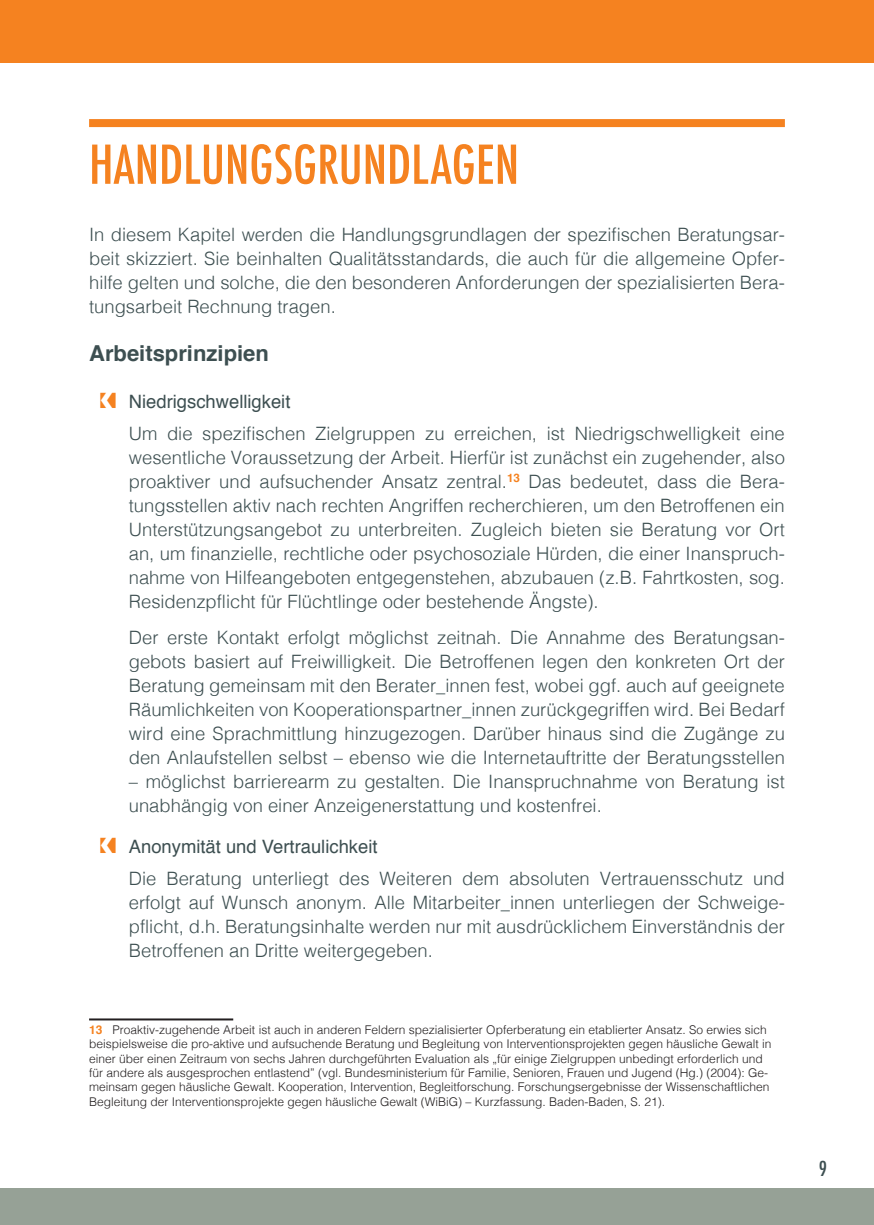
<style>
.page{position:relative;width:874px;height:1225px;background:#fff}
.page>*{position:absolute;margin:0;border:0;box-sizing:border-box;transform-origin:0 0}
.Überschrift{font:500 condensed 52px "Futura";color:#f58220}
.Zwischenüberschrift{font:700 22px "Helvetica";color:#3d4f51}
.t1{font:500 condensed 20px "Futura";color:#3d4f51}
.Aufzählung_ohne_dödd{font:300 18.4px/24px "Helvetica";color:#3d4f51;text-align:justify}
.normaler_Absatz{font:300 18.4px/24px "Helvetica";color:#3d4f51;text-align:justify}
.t2{font:18.4px "Helvetica";color:#3d4f51}
.Fußnote{font:300 12px/14.4px "Helvetica";color:#231f20}
.s1{font-family:"Mailart Rubberstamp";font-size:20px;color:#f58220}
.s2{font-weight:700;color:#f58220}
</style>
<div class="page">
<div style="left:0;top:0;width:873px;height:62px;background:#f58220"></div>
<div style="left:0;top:1188px;width:873px;height:37px;background:#96a196"></div>
<div style="left:89px;top:119px;width:695px;height:8px;background:#f58220"></div>
<hr style="left:89px;top:1018px;width:144px;height:2px;background:#231f20">
<p class="Überschrift" style="left:89px;top:131px;width:431px">HANDLUNGSGRUNDLAGEN</p>
<p class="normaler_Absatz" style="left:89px;top:221px;width:697px">In diesem Kapitel werden die Handlungsgrundlagen der spezifischen Beratungsar&shy;beit skizziert. Sie beinhalten Qualitätsstandards, die auch für die allgemeine Opfer&shy;hilfe gelten und solche, die den besonderen Anforderungen der spezialisierten Bera&shy;tungsarbeit Rechnung tragen.</p>
<p class="Zwischenüberschrift" style="left:89px;top:336px;width:181px">Arbeitsprinzipien</p>
<p class="t2" style="left:100px;top:387px;width:191px"><span class="s1">Ă</span> Niedrigschwelligkeit</p>
<p class="Aufzählung_ohne_dödd" style="left:129px;top:420px;width:657px">Um die spezifischen Zielgruppen zu erreichen, ist Niedrigschwelligkeit eine wesentliche Voraussetzung der Arbeit. Hierfür ist zunächst ein zugehender, also proaktiver und aufsuchender Ansatz zentral.<sup>13</sup> Das bedeutet, dass die Bera&shy;tungsstellen aktiv nach rechten Angriffen recherchieren, um den Betroffenen ein Unterstützungsangebot zu unterbreiten. Zugleich bieten sie Beratung vor Ort an, um finanzielle, rechtliche oder psychosoziale Hürden, die einer Inanspruch&shy;nahme von Hilfeangeboten entgegenstehen, abzubauen (z.B. Fahrtkosten, sog.<br>Residenzpflicht für Flüchtlinge oder bestehende Ängste).</p>
<p class="Aufzählung_ohne_dödd" style="left:129px;top:624px;width:657px">Der erste Kontakt erfolgt möglichst zeitnah. Die Annahme des Beratungsan&shy;gebots basiert auf Freiwilligkeit. Die Betroffenen legen den konkreten Ort der Beratung gemeinsam mit den Berater_innen fest, wobei ggf. auch auf geeignete Räumlichkeiten von Kooperationspartner_innen zurückgegriffen wird. Bei Bedarf wird eine Sprachmittlung hinzugezogen. Darüber hinaus sind die Zugänge zu den Anlaufstellen selbst – ebenso wie die Internetauftritte der Beratungsstellen</p>
<p class="Aufzählung_ohne_dödd" style="left:129px;top:768px;width:657px">– möglichst barrierearm zu gestalten. Die Inanspruchnahme von Beratung ist unabhängig von einer Anzeigenerstattung und kostenfrei.</p>
<p class="t2" style="left:100px;top:832px;width:278px"><span class="s1">Ă</span> Anonymität und Vertraulichkeit</p>
<p class="Aufzählung_ohne_dödd" style="left:129px;top:865px;width:657px">Die Beratung unterliegt des Weiteren dem absoluten Vertrauensschutz und erfolgt auf Wunsch anonym. Alle Mitarbeiter_innen unterliegen der Schweige&shy;pflicht, d.h. Beratungsinhalte werden nur mit ausdrücklichem Einverständnis der Betroffenen an Dritte weitergegeben.</p>
<p class="Fußnote" style="left:89px;top:1021px;width:683px"><span class="s2">13</span> Proaktiv-zugehende Arbeit ist auch in anderen Feldern spezialisierter Opferberatung ein etablierter Ansatz. So erwies sich beispielsweise die pro-aktive und aufsuchende Beratung und Begleitung von Interventionsprojekten gegen häusliche Gewalt in einer über einen Zeitraum von sechs Jahren durchgeführten Evaluation als „für einige Zielgruppen unbedingt erforderlich und für andere als ausgesprochen entlastend” (vgl. Bundesministerium für Familie, Senioren, Frauen und Jugend (Hg.) (2004): Ge&shy;meinsam gegen häusliche Gewalt. Kooperation, Intervention, Begleitforschung. Forschungsergebnisse der Wissenschaftlichen Begleitung der Interventionsprojekte gegen häusliche Gewalt (WiBiG) – Kurzfassung. Baden-Baden, S. 21).</p>
<p class="t1" style="left:818px;top:1156px;width:10px">9</p>
</div>
